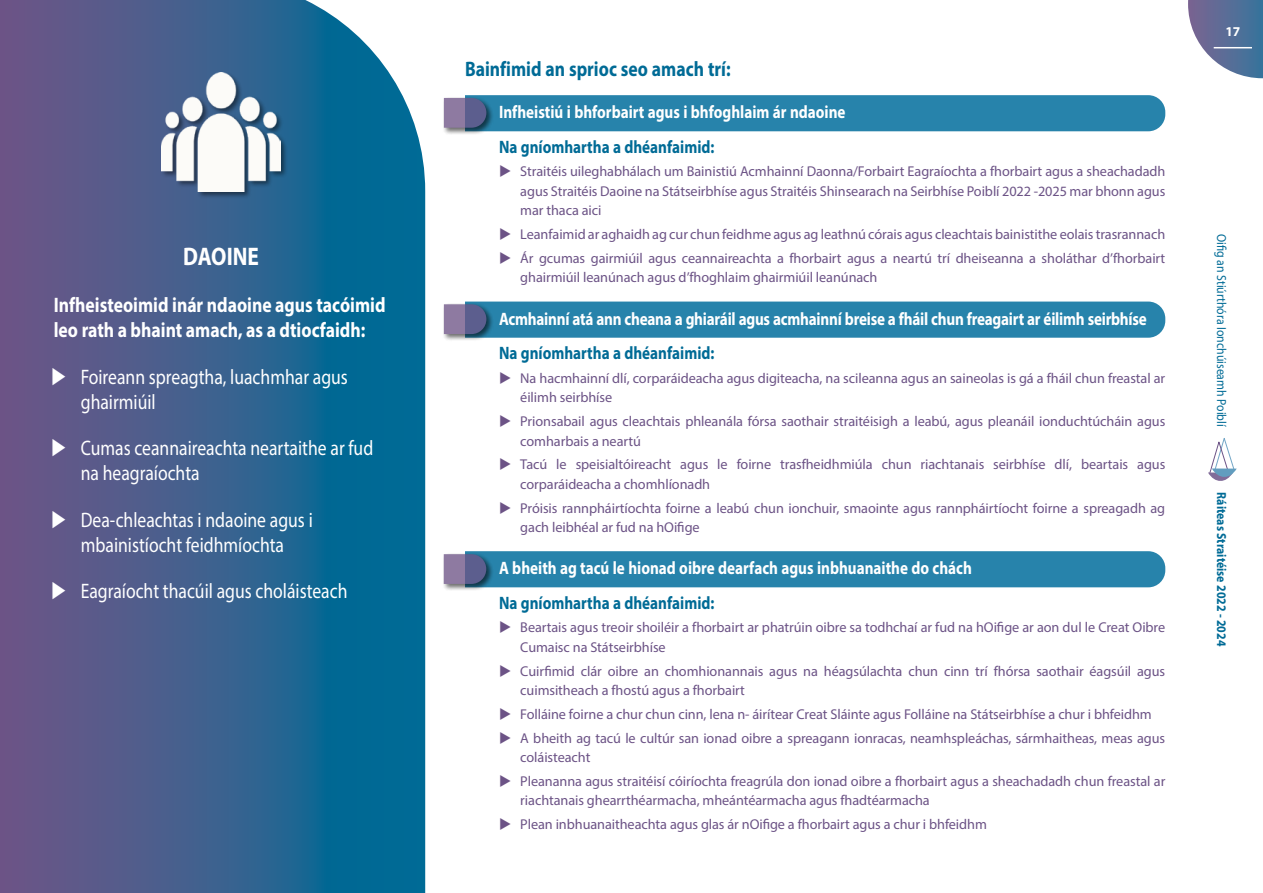
<style>
.page{position:relative;width:1263px;height:893px;background:#fff}
.page>*{position:absolute;margin:0;border:0;box-sizing:border-box;transform-origin:0 0}
.t1{font:700 25.5px "Myriad Pro";color:#fff;scale:.84 1}
.t2{font:21px/25.2px "Myriad Pro";color:#fff;scale:.84 1}
.t3{font:700 21px/25.2px "Myriad Pro";color:#fff;scale:.84 1}
.t4{font:700 21px "Myriad Pro";color:#006b96;scale:.84 1}
.t5{font:700 18px "Myriad Pro";color:#fff;scale:.84 1}
.t6{font:700 18px "Myriad Pro";color:#006b96;scale:.84 1}
.t7{font:14.25px/19.5px "Myriad Pro";letter-spacing:-.005em;color:#6c5386}
.t8{font:700 13.5px "Myriad Pro";color:#fff}
.t9{font:13.2px "Myriad Pro";color:#006b96;scale:.9 1}
.t10{font:700 13.2px "Myriad Pro";color:#006b96;scale:.9 1}
</style>
<div class="page">
<svg style="left:1188px;top:0;width:75px;height:78px"></svg>
<svg style="left:1208px;top:438px;width:29px;height:43px"></svg>
<div style="left:442px;top:552px;width:52px;height:39px;background:#000;opacity:.75"></div>
<svg style="left:444px;top:551px;width:721px;height:36px;background:#2d83aa"></svg>
<div style="left:442px;top:303px;width:52px;height:38px;background:#000;opacity:.75"></div>
<svg style="left:444px;top:302px;width:721px;height:36px;background:#2d83aa"></svg>
<div style="left:442px;top:96px;width:52px;height:39px;background:#000;opacity:.75"></div>
<svg style="left:444px;top:95px;width:721px;height:36px;background:#2d82aa"></svg>
<svg style="left:0;top:0;width:425px;height:893px;background:#3a6390"></svg>
<div style="left:160px;top:72px;width:128px;height:127px;background:#000;opacity:.49"></div>
<img style="left:162px;top:73px;width:119px;height:119px">
<hr style="left:1214px;top:47px;width:38px;height:1px;background:#fff">
<svg style="left:53px;top:367px;width:12px;height:18px"></svg>
<svg style="left:53px;top:439px;width:12px;height:17px"></svg>
<svg style="left:53px;top:510px;width:12px;height:18px"></svg>
<svg style="left:53px;top:582px;width:12px;height:18px"></svg>
<h1 class="t1" style="left:183px;top:240px;width:92px">DAOINE</h1>
<h2 class="t3" style="left:54px;top:291px;width:396px">Infheisteoimid inár ndaoine agus tacóimid leo rath a bhaint amach, as a dtiocfaidh:</h2>
<h2 class="t2" style="left:81px;top:364px;width:319px">Foireann spreagtha, luachmhar agus ghairmiúil</h2>
<h2 class="t2" style="left:81px;top:435px;width:350px">Cumas ceannaireachta neartaithe ar fud na heagraíochta</h2>
<h2 class="t2" style="left:81px;top:507px;width:278px">Dea-chleachtas i ndaoine agus i mbainistíocht feidhmíochta</h2>
<h2 class="t2" style="left:81px;top:578px;width:319px">Eagraíocht thacúil agus choláisteach</h2>
<h2 class="t4" style="left:465px;top:55px;width:318px">Bainfimid an sprioc seo amach trí:</h2>
<p class="t5" style="left:499px;top:100px;width:414px">Infheistiú i bhforbairt agus i bhfoghlaim ár ndaoine</p>
<p class="t6" style="left:499px;top:135px;width:258px">Na gníomhartha a dhéanfaimid:</p>
<p class="t7" style="left:520px;top:162px;width:647px;text-align:justify">Straitéis uileghabhálach um Bainistiú Acmhainní Daonna/Forbairt Eagraíochta a fhorbairt agus a sheachadadh agus Straitéis Daoine na Státseirbhíse agus Straitéis Shinsearach na Seirbhíse Poiblí 2022 -2025 mar bhonn agus mar thaca aici</p>
<p class="t7" style="left:520px;top:222px;width:646px;line-height:23.7px">Leanfaimid ar aghaidh ag cur chun feidhme agus ag leathnú córais agus cleachtais bainistithe eolais trasrannach<br>Ár gcumas gairmiúil agus ceannaireachta a fhorbairt agus a neartú trí dheiseanna a sholáthar d’fhorbairt</p>
<p class="t7" style="left:520px;top:268px;width:359px">ghairmiúil leanúnach agus d’fhoghlaim ghairmiúil leanúnach</p>
<p class="t5" style="left:499px;top:307px;width:773px">Acmhainní atá ann cheana a ghiaráil agus acmhainní breise a fháil chun freagairt ar éilimh seirbhíse</p>
<p class="t6" style="left:499px;top:341px;width:258px">Na gníomhartha a dhéanfaimid:</p>
<p class="t7" style="left:520px;top:368px;width:646px">Na hacmhainní dlí, corparáideacha agus digiteacha, na scileanna agus an saineolas is gá a fháil chun freastal ar éilimh seirbhíse</p>
<p class="t7" style="left:520px;top:411px;width:646px">Prionsabail agus cleachtais phleanála fórsa saothair straitéisigh a leabú, agus pleanáil ionduchtúcháin agus comharbais a neartú</p>
<p class="t7" style="left:520px;top:455px;width:646px">Tacú le speisialtóireacht agus le foirne trasfheidhmiúla chun riachtanais seirbhíse dlí, beartais agus corparáideacha a chomhlíonadh</p>
<p class="t7" style="left:520px;top:498px;width:646px">Próisis rannpháirtíochta foirne a leabú chun ionchuir, smaointe agus rannpháirtíocht foirne a spreagadh ag gach leibhéal ar fud na hOifige</p>
<p class="t5" style="left:499px;top:556px;width:564px">A bheith ag tacú le hionad oibre dearfach agus inbhuanaithe do chách</p>
<p class="t6" style="left:499px;top:591px;width:258px">Na gníomhartha a dhéanfaimid:</p>
<p class="t7" style="left:520px;top:618px;width:646px">Beartais agus treoir shoiléir a fhorbairt ar phatrúin oibre sa todhchaí ar fud na hOifige ar aon dul le Creat Oibre<br>Cumaisc na Státseirbhíse</p>
<p class="t7" style="left:520px;top:661px;width:646px">Cuirfimid clár oibre an chomhionannais agus na héagsúlachta chun cinn trí fhórsa saothair éagsúil agus cuimsitheach a fhostú agus a fhorbairt</p>
<p class="t7" style="left:520px;top:702px;width:646px;line-height:23.7px">Folláine foirne a chur chun cinn, lena n- áirítear Creat Sláinte agus Folláine na Státseirbhíse a chur i bhfeidhm<br>A bheith ag tacú le cultúr san ionad oibre a spreagann ionracas, neamhspleáchas, sármhaitheas, meas agus</p>
<p class="t7" style="left:520px;top:745px;width:646px;line-height:23.7px">coláisteacht<br>Pleananna agus straitéisí cóiríochta freagrúla don ionad oibre a fhorbairt agus a sheachadadh chun freastal ar</p>
<p class="t7" style="left:520px;top:789px;width:468px;line-height:23.7px">riachtanais ghearrthéarmacha, mheántéarmacha agus fhadtéarmacha<br>Plean inbhuanaitheachta agus glas ár nOifige a fhorbairt agus a chur i bhfeidhm</p>
<p class="t8" style="left:1225px;top:23px;width:16px">17</p>
<p class="t9" style="left:1230px;top:234px;width:216px;rotate:90deg">Oifig an Stiúrthóra Ionchúiseamh Poiblí</p>
<p class="t10" style="left:1230px;top:492px;width:172px;rotate:90deg">Ráiteas Straitéise 2022 - 2024</p>
</div>
